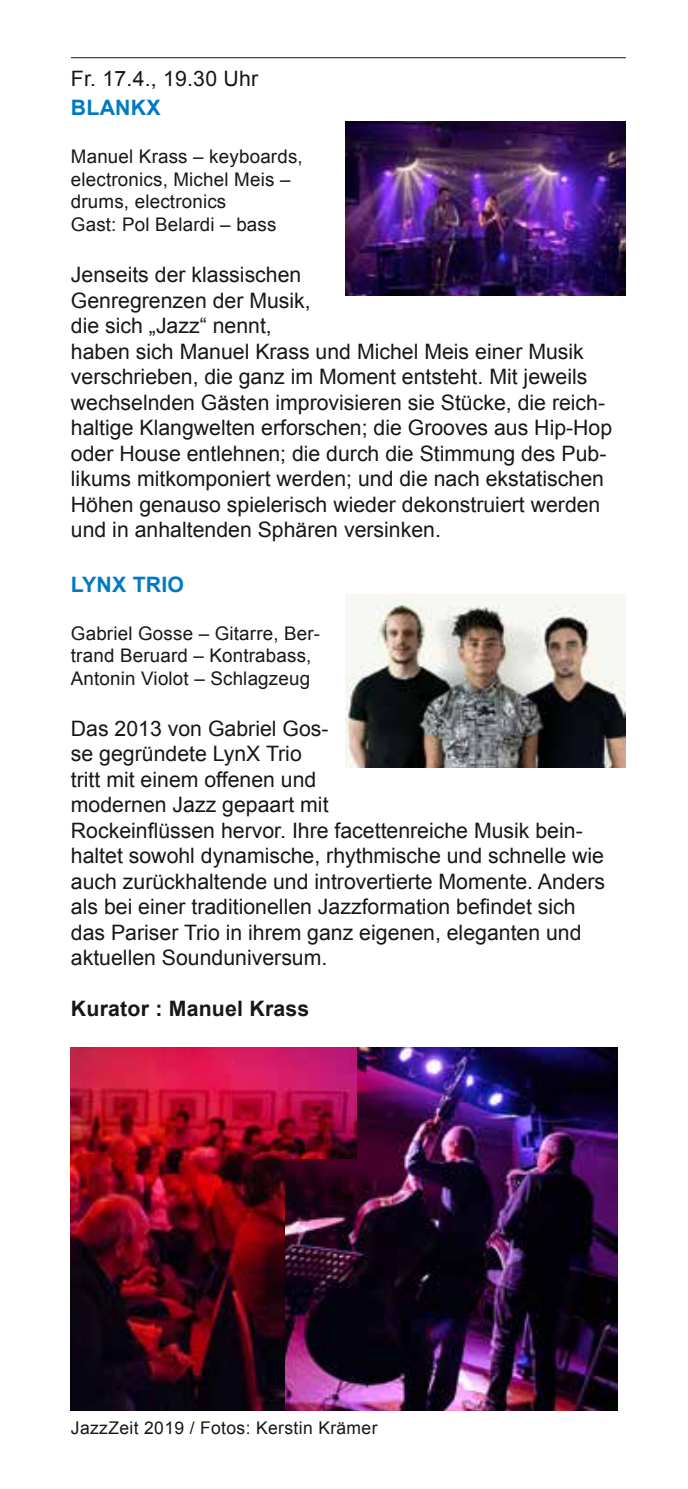
<style>
.page{position:relative;width:688px;height:1489px;background:#fff}
.page>*{position:absolute;margin:0;border:0;box-sizing:border-box;transform-origin:0 0}
.t1{font:21.25px/25.5px "Arial";color:#181716}
.t2{font:700 21.25px "Arial";letter-spacing:.01em;color:#181716}
.t3{font:700 21.25px "Arial";letter-spacing:.01em;color:#007ac3}
.t4{font:18.75px/22.5px "Arial";letter-spacing:.01em;color:#181716}
.t5{font:17.5px "Arial";letter-spacing:.02em;color:#181716}
</style>
<div class="page">
<img style="left:71px;top:1047px;width:546px;height:363px">
<img style="left:165px;top:1047px;width:191px;height:111px">
<hr style="left:71px;top:57px;width:554px;height:1px;background:#181716">
<img style="left:345px;top:122px;width:280px;height:173px">
<img style="left:345px;top:594px;width:280px;height:173px">
<p class="t1" style="left:71px;top:66px;width:189px">Fr. 17.4., 19.30 Uhr</p>
<p class="t3" style="left:71px;top:94px;width:91px">BLANKX</p>
<p class="t4" style="left:71px;top:146px;width:233px">Manuel Krass – keyboards, electronics, Michel Meis – drums, electronics<br>Gast: Pol Belardi – bass</p>
<p class="t1" style="left:71px;top:262px;width:542px">Jenseits der klassischen<br>Genregrenzen der Musik,<br>die sich „Jazz“ nennt,<br>haben sich Manuel Krass und Michel Meis einer Musik verschrieben, die ganz im Moment entsteht. Mit jeweils wechselnden Gästen improvisieren sie Stücke, die reich&shy;haltige Klangwelten erforschen; die Grooves aus Hip-Hop oder House entlehnen; die durch die Stimmung des Pub&shy;likums mitkomponiert werden; und die nach ekstatischen Höhen genauso spielerisch wieder dekonstruiert werden und in anhaltenden Sphären versinken.</p>
<p class="t3" style="left:71px;top:570px;width:115px">LYNX TRIO</p>
<p class="t4" style="left:71px;top:622px;width:251px">Gabriel Gosse – Gitarre, Ber&shy;trand Beruard – Kontrabass,<br>Antonin Violot – Schlagzeug</p>
<p class="t1" style="left:71px;top:715px;width:535px">Das 2013 von Gabriel Gos-<br>se gegründete LynX Trio<br>tritt mit einem offenen und<br>modernen Jazz gepaart mit<br>Rockeinflüssen hervor. Ihre facettenreiche Musik bein&shy;haltet sowohl dynamische, rhythmische und schnelle wie auch zurückhaltende und introvertierte Momente. Anders als bei einer traditionellen Jazzformation befindet sich das Pariser Trio in ihrem ganz eigenen, eleganten und aktuellen Sounduniversum.</p>
<p class="t2" style="left:71px;top:994px;width:240px">Kurator : Manuel Krass</p>
<p class="t5" style="left:71px;top:1415px;width:308px">JazzZeit 2019 / Fotos: Kerstin Krämer</p>
</div>
